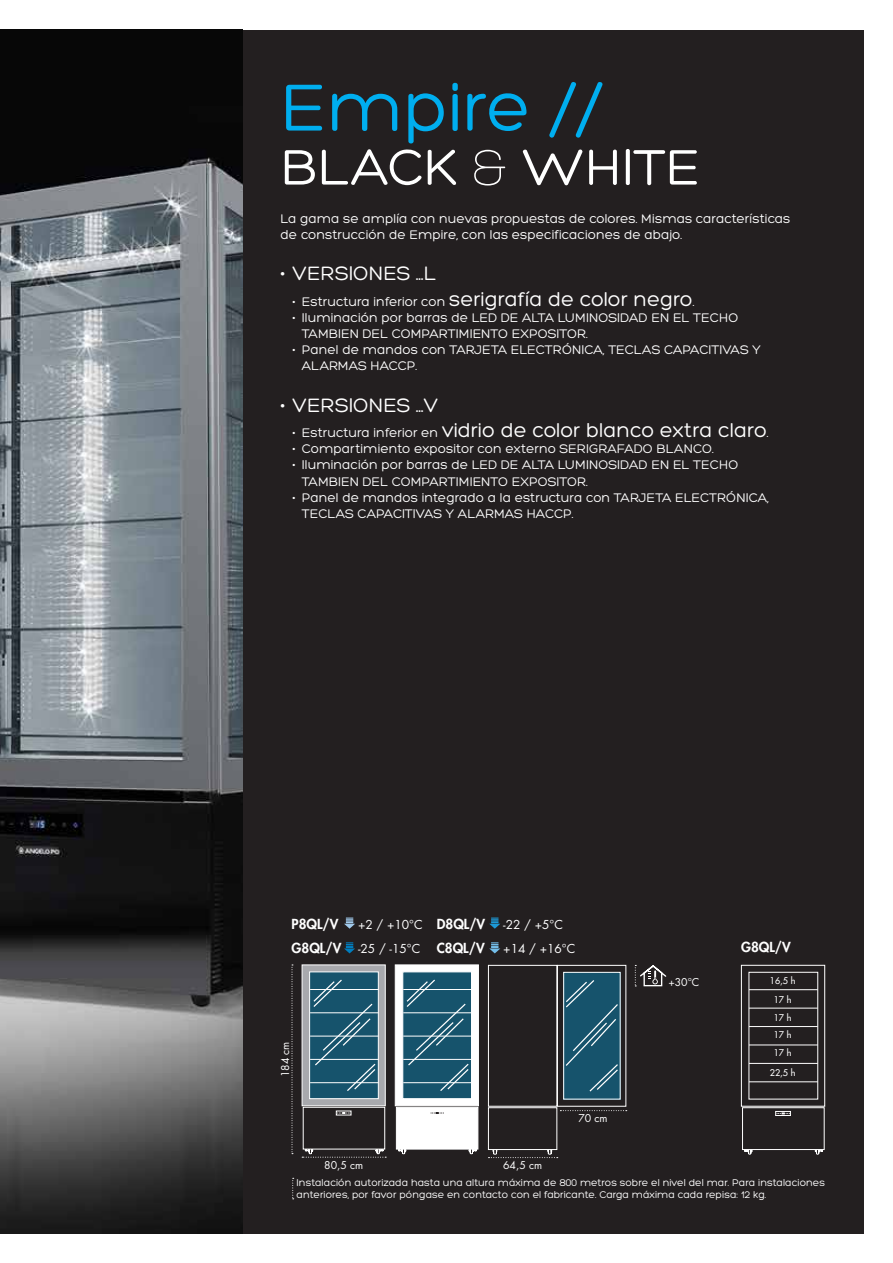
<style>
.page{position:relative;width:893px;height:1263px;background:#fff}
.page>*{position:absolute;margin:0;border:0;box-sizing:border-box;transform-origin:0 0}
.t1{font:72px "Hero";color:#00aeef}
.t2{font:54px "Hero";color:#fff}
.t3{font:21px "Hero";color:#fff}
.t4{font:13.5px/16.2px "Hero";color:#fff}
.t5{font:800 13.5px "Futura Std";color:#fff}
.t6{font:12px "Futura Std";color:#fff}
.t7{font:10.5px/12.6px "Hero";color:#fff}
.t8{font:10.5px "Futura Std";color:#fff}
.t9{font:500 9px "Futura Std";color:#fff}
.s1{font-weight:300}
.s2{font-size:21px}
.s3{font-size:13.5px}
</style>
<div class="page">
<div style="left:0;top:30px;width:863px;height:1203px;background:#231f20"></div>
<img style="left:0;top:30px;width:242px;height:1203px">
<div style="left:396px;top:1107px;width:82px;height:42px;background:#fff;border:1px solid #fff"></div>
<svg style="left:395px;top:964px;width:84px;height:142px"></svg>
<svg style="left:398px;top:1148px;width:79px;height:6px"></svg>
<hr style="left:403px;top:989px;width:69px;height:1px;background:#fff">
<hr style="left:403px;top:1012px;width:69px;height:1px;background:#fff">
<hr style="left:403px;top:1036px;width:69px;height:1px;background:#fff">
<hr style="left:403px;top:1059px;width:69px;height:1px;background:#fff">
<hr style="left:403px;top:1082px;width:69px;height:1px;background:#fff">
<svg style="left:431px;top:1112px;width:13px;height:2px"></svg>
<svg style="left:292px;top:964px;width:1px;height:190px"></svg>
<svg style="left:344px;top:917px;width:11px;height:12px"></svg>
<svg style="left:344px;top:942px;width:11px;height:11px"></svg>
<svg style="left:489px;top:917px;width:11px;height:12px"></svg>
<svg style="left:489px;top:942px;width:11px;height:11px"></svg>
<div style="left:303px;top:1107px;width:82px;height:42px;border:1px solid #fff"></div>
<svg style="left:301px;top:964px;width:85px;height:142px"></svg>
<svg style="left:302px;top:1148px;width:84px;height:10px"></svg>
<hr style="left:310px;top:989px;width:69px;height:1px;background:#fff">
<hr style="left:310px;top:1012px;width:69px;height:1px;background:#fff">
<hr style="left:310px;top:1036px;width:69px;height:1px;background:#fff">
<hr style="left:310px;top:1059px;width:69px;height:1px;background:#fff">
<hr style="left:310px;top:1082px;width:69px;height:1px;background:#fff">
<div style="left:336px;top:1111px;width:15px;height:4px;border:1px solid #fff"></div>
<svg style="left:337px;top:1112px;width:13px;height:2px"></svg>
<div style="left:488px;top:1107px;width:69px;height:43px;border:1px solid #fff"></div>
<div style="left:488px;top:965px;width:69px;height:141px;border:1px solid #fff"></div>
<svg style="left:557px;top:965px;width:70px;height:146px"></svg>
<svg style="left:488px;top:1149px;width:70px;height:9px"></svg>
<svg style="left:635px;top:964px;width:32px;height:23px"></svg>
<div style="left:742px;top:1107px;width:82px;height:43px;border:1px solid #fff"></div>
<svg style="left:741px;top:965px;width:84px;height:142px"></svg>
<svg style="left:744px;top:1149px;width:79px;height:5px"></svg>
<div style="left:775px;top:1111px;width:16px;height:5px;border:1px solid #fff"></div>
<svg style="left:776px;top:1113px;width:14px;height:1px"></svg>
<svg style="left:292px;top:1178px;width:2px;height:21px"></svg>
<p class="t1" style="left:281px;top:70px;width:324px">Empire //</p>
<p class="t2" style="left:281px;top:139px;width:421px">BLACK <span class="s1">&amp;</span> WHITE</p>
<p class="t4" style="left:281px;top:210px;width:511px">La gama se amplía con nuevas propuestas de colores. Mismas características de construcción de Empire, con las especificaciones de abajo.</p>
<p class="t3" style="left:281px;top:263px;width:157px">• VERSIONES …L</p>
<p class="t4" style="left:293px;top:293px;width:403px">• Estructura inferior con <span class="s2">serigrafía de color negro</span>.</p>
<p class="t4" style="left:302px;top:309px;width:438px;text-indent:-9px">• Iluminación por barras de LED DE ALTA LUMINOSIDAD EN EL TECHO<br>TAMBIEN DEL COMPARTIMIENTO EXPOSITOR.</p>
<p class="t4" style="left:302px;top:342px;width:460px;text-indent:-9px">• Panel de mandos con TARJETA ELECTRÓNICA, TECLAS CAPACITIVAS Y<br>ALARMAS HACCP.</p>
<p class="t3" style="left:281px;top:394px;width:159px">• VERSIONES …V</p>
<p class="t3" style="left:293px;top:419px;width:478px"><span class="s3">• Estructura inferior en</span> vidrio de color blanco extra claro<span class="s3">.</span></p>
<p class="t4" style="left:293px;top:441px;width:423px">• Compartimiento expositor con externo SERIGRAFADO BLANCO.</p>
<p class="t4" style="left:302px;top:457px;width:438px;text-indent:-9px">• Iluminación por barras de LED DE ALTA LUMINOSIDAD EN EL TECHO<br>TAMBIEN DEL COMPARTIMIENTO EXPOSITOR.</p>
<p class="t4" style="left:302px;top:489px;width:469px;text-indent:-9px">• Panel de mandos integrado a la estructura con TARJETA ELECTRÓNICA,<br>TECLAS CAPACITIVAS Y ALARMAS HACCP.</p>
<p class="t5" style="left:292px;top:915px;width:48px">P8QL/V</p>
<p class="t6" style="left:358px;top:917px;width:66px">+2 / +10°C</p>
<p class="t5" style="left:292px;top:940px;width:51px">G8QL/V</p>
<p class="t6" style="left:358px;top:941px;width:64px">-25 / -15°C</p>
<p class="t5" style="left:437px;top:915px;width:50px">D8QL/V</p>
<p class="t6" style="left:503px;top:917px;width:61px">-22 / +5°C</p>
<p class="t5" style="left:437px;top:940px;width:49px">C8QL/V</p>
<p class="t6" style="left:503px;top:941px;width:73px">+14 / +16°C</p>
<p class="t8" style="left:279px;top:1077px;width:37px;rotate:-90deg">184 cm</p>
<p class="t8" style="left:324px;top:1158px;width:40px">80,5 cm</p>
<p class="t8" style="left:503px;top:1159px;width:40px">64,5 cm</p>
<p class="t8" style="left:578px;top:1112px;width:31px">70 cm</p>
<p class="t8" style="left:668px;top:976px;width:33px">+30°C</p>
<p class="t5" style="left:741px;top:938px;width:51px">G8QL/V</p>
<p class="t9" style="left:770px;top:975px;width:27px">16,5 h</p>
<p class="t9" style="left:774px;top:994px;width:19px">17 h</p>
<p class="t9" style="left:774px;top:1012px;width:19px">17 h</p>
<p class="t9" style="left:774px;top:1029px;width:19px">17 h</p>
<p class="t9" style="left:774px;top:1047px;width:19px">17 h</p>
<p class="t9" style="left:770px;top:1067px;width:27px">22,5 h</p>
<p class="t7" style="left:297px;top:1176px;width:530px">Instalación autorizada hasta una altura máxima de 800 metros sobre el nivel del mar. Para instalaciones anteriores, por favor póngase en contacto con el fabricante. Carga máxima cada repisa: 12 kg.</p>
</div>
